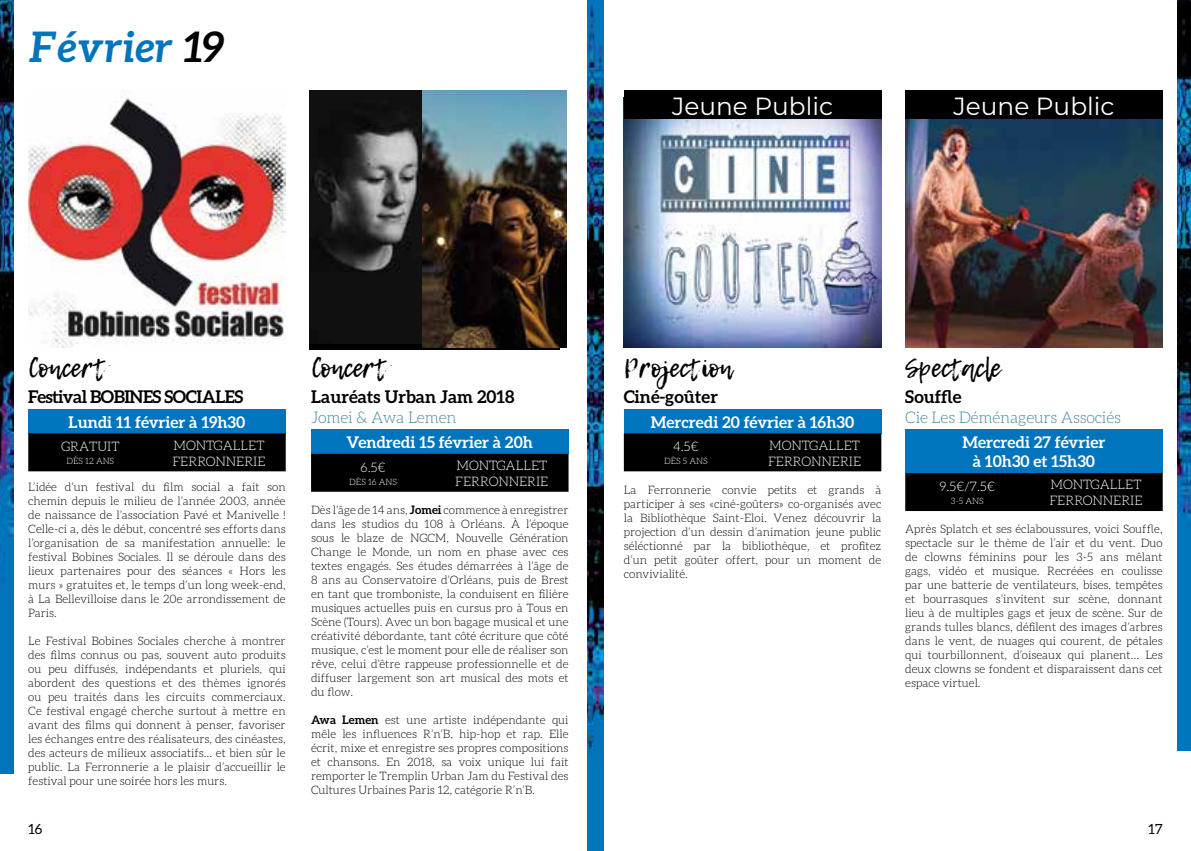
<style>
.page{position:relative;width:1191px;height:851px;background:#fff}
.page>*{position:absolute;margin:0;border:0;box-sizing:border-box;transform-origin:0 0}
.t1{font:italic 700 42px "Aleo";color:#0074bc}
.t2{font:26.2px "Lemon Tuesday";letter-spacing:-.01em;color:#000}
.t3{font:24.8px "Montserrat";color:#fff}
.t4{font:700 17.4px "Aleo";color:#000}
.t5{font:700 17.4px "Aleo";letter-spacing:-.03em;color:#000}
.t6{font:700 16px/19.2px "Aleo";color:#fff;text-align:center}
.t7{font:300 16px "Aleo";letter-spacing:-.01em;color:#4284a3}
.t8{font:14px "Aleo";color:#000}
.t9{font:300 13.2px/15.8px "Aleo";color:#fff}
.t10{font:300 11.6px/14px "Aleo";color:#000;text-align:justify}
.t11{font:300 8.8px "Aleo";color:#fff}
.s1{color:#000}
.s2{font-weight:700}
</style>
<div class="page">
<img style="left:587px;top:0;width:17px;height:850px">
<img style="left:1177px;top:0;width:14px;height:750px">
<img style="left:0;top:0;width:13px;height:773px">
<div style="left:311px;top:429px;width:257px;height:24px;background:#0074bc"></div>
<div style="left:311px;top:453px;width:257px;height:38px;background:#000"></div>
<div style="left:624px;top:408px;width:257px;height:25px;background:#0074bc"></div>
<div style="left:624px;top:433px;width:257px;height:38px;background:#000"></div>
<div style="left:905px;top:429px;width:257px;height:44px;background:#0074bc"></div>
<div style="left:905px;top:473px;width:257px;height:38px;background:#000"></div>
<div style="left:28px;top:408px;width:258px;height:25px;background:#0074bc"></div>
<div style="left:28px;top:433px;width:258px;height:38px;background:#000"></div>
<img style="left:28px;top:96px;width:258px;height:252px">
<img style="left:310px;top:91px;width:112px;height:253px">
<img style="left:422px;top:91px;width:144px;height:257px">
<img style="left:624px;top:119px;width:257px;height:229px">
<div style="left:624px;top:91px;width:257px;height:28px;background:#000"></div>
<img style="left:905px;top:119px;width:257px;height:229px">
<div style="left:905px;top:91px;width:257px;height:28px;background:#000"></div>
<h1 class="t1" style="left:28px;top:23px;width:198px">Février <span class="s1">19</span></h1>
<h3 class="t3" style="left:672px;top:89px;width:162px">Jeune Public</h3>
<h3 class="t3" style="left:953px;top:89px;width:162px">Jeune Public</h3>
<h2 class="t2" style="left:28px;top:352px;width:80px">Concert</h2>
<h3 class="t5" style="left:28px;top:386px;width:216px">Festival BOBINES SOCIALES</h3>
<h3 class="t6" style="left:69px;top:412px;width:178px">Lundi 11 février à 19h30</h3>
<p class="t9" style="left:61px;top:438px;width:60px">GRATUIT</p>
<p class="t11" style="left:66px;top:456px;width:49px">DÈS 12 ANS</p>
<p class="t9" style="left:172px;top:437px;width:95px">MONTGALLET<br>FERRONNERIE</p>
<p class="t10" style="left:28px;top:480px;width:259px">L’idée d’un festival du film social a fait son chemin depuis le milieu de l’année 2003, année de naissance de l’association Pavé et Manivelle !<br>Celle-ci a, dès le début, concentré ses efforts dans l’organisation de sa manifestation annuelle: le festival Bobines Sociales. Il se déroule dans des lieux partenaires pour des séances « Hors les murs » gratuites et, le temps d’un long week-end, à La Bellevilloise dans le 20e arrondissement de Paris.</p>
<p class="t10" style="left:28px;top:634px;width:259px">Le Festival Bobines Sociales cherche à montrer des films connus ou pas, souvent auto produits ou peu diffusés, indépendants et pluriels, qui abordent des questions et des thèmes ignorés ou peu traités dans les circuits commerciaux.<br>Ce festival engagé cherche surtout à mettre en avant des films qui donnent à penser, favoriser les échanges entre des réalisateurs, des cinéastes, des acteurs de milieux associatifs… et bien sûr le public. La Ferronnerie a le plaisir d’accueillir le festival pour une soirée hors les murs.</p>
<h2 class="t2" style="left:311px;top:352px;width:78px">Concert</h2>
<h3 class="t4" style="left:311px;top:386px;width:205px">Lauréats Urban Jam 2018</h3>
<h3 class="t7" style="left:311px;top:409px;width:147px">Jomei &amp; Awa Lemen</h3>
<h3 class="t6" style="left:347px;top:432px;width:188px">Vendredi 15 février à 20h</h3>
<p class="t9" style="left:361px;top:459px;width:26px">6.5€</p>
<p class="t11" style="left:349px;top:476px;width:49px">DÈS 16 ANS</p>
<p class="t9" style="left:455px;top:457px;width:95px">MONTGALLET<br>FERRONNERIE</p>
<p class="t10" style="left:311px;top:502px;width:259px;text-align:left">Dès l’âge de 14 ans, <span class="s2">Jomei</span> commence à enregistrer dans les studios du 108 à Orléans. À l’époque sous le blaze de NGCM, Nouvelle Génération Change le Monde, un nom en phase avec ces textes engagés. Ses études démarrées à l’âge de 8 ans au Conservatoire d’Orléans, puis de Brest en tant que tromboniste, la conduisent en filière musiques actuelles puis en cursus pro à Tous en Scène (Tours). Avec un bon bagage musical et une créativité débordante, tant côté écriture que côté musique, c’est le moment pour elle de réaliser son rêve, celui d’être rappeuse professionnelle et de diffuser largement son art musical des mots et du flow.</p>
<p class="t10" style="left:311px;top:712px;width:259px"><span class="s2">Awa Lemen</span> est une artiste indépendante qui mêle les influences R’n’B, hip-hop et rap. Elle écrit, mixe et enregistre ses propres compositions et chansons. En 2018, sa voix unique lui fait remporter le Tremplin Urban Jam du Festival des Cultures Urbaines Paris 12, catégorie R’n’B.</p>
<h2 class="t2" style="left:624px;top:352px;width:110px">Projection</h2>
<h3 class="t4" style="left:624px;top:386px;width:96px">Ciné-goûter</h3>
<h3 class="t6" style="left:651px;top:412px;width:205px">Mercredi 20 février à 16h30</h3>
<p class="t9" style="left:673px;top:438px;width:27px">4.5€</p>
<p class="t11" style="left:664px;top:456px;width:45px">DÈS 5 ANS</p>
<p class="t9" style="left:768px;top:437px;width:95px">MONTGALLET<br>FERRONNERIE</p>
<p class="t10" style="left:624px;top:482px;width:259px">La Ferronnerie convie petits et grands à participer à ses «ciné-goûters» co-organisés avec la Bibliothèque Saint-Eloi. Venez découvrir la projection d’un dessin d’animation jeune public séléctionné par la bibliothèque, et profitez d’un petit goûter offert, pour un moment de convivialité.</p>
<h2 class="t2" style="left:905px;top:352px;width:97px">Spectacle</h2>
<h3 class="t4" style="left:905px;top:386px;width:58px">Souffle</h3>
<h3 class="t7" style="left:905px;top:409px;width:217px">Cie Les Déménageurs Associés</h3>
<h3 class="t6" style="left:962px;top:432px;width:144px">Mercredi 27 février à 10h30 et 15h30</h3>
<p class="t9" style="left:939px;top:478px;width:57px">9.5€/7.5€</p>
<p class="t11" style="left:951px;top:496px;width:34px">3-5 ANS</p>
<p class="t9" style="left:1049px;top:477px;width:95px">MONTGALLET<br>FERRONNERIE</p>
<p class="t10" style="left:905px;top:522px;width:259px">Après Splatch et ses éclaboussures, voici Souffle, spectacle sur le thème de l’air et du vent. Duo de clowns féminins pour les 3-5 ans mêlant gags, vidéo et musique. Recréées en coulisse par une batterie de ventilateurs, bises, tempêtes et bourrasques s’invitent sur scène, donnant lieu à de multiples gags et jeux de scène. Sur de grands tulles blancs, défilent des images d’arbres dans le vent, de nuages qui courent, de pétales qui tourbillonnent, d’oiseaux qui planent… Les deux clowns se fondent et disparaissent dans cet espace virtuel.</p>
<p class="t8" style="left:28px;top:820px;width:16px">16</p>
<p class="t8" style="left:1148px;top:820px;width:16px">17</p>
</div>
